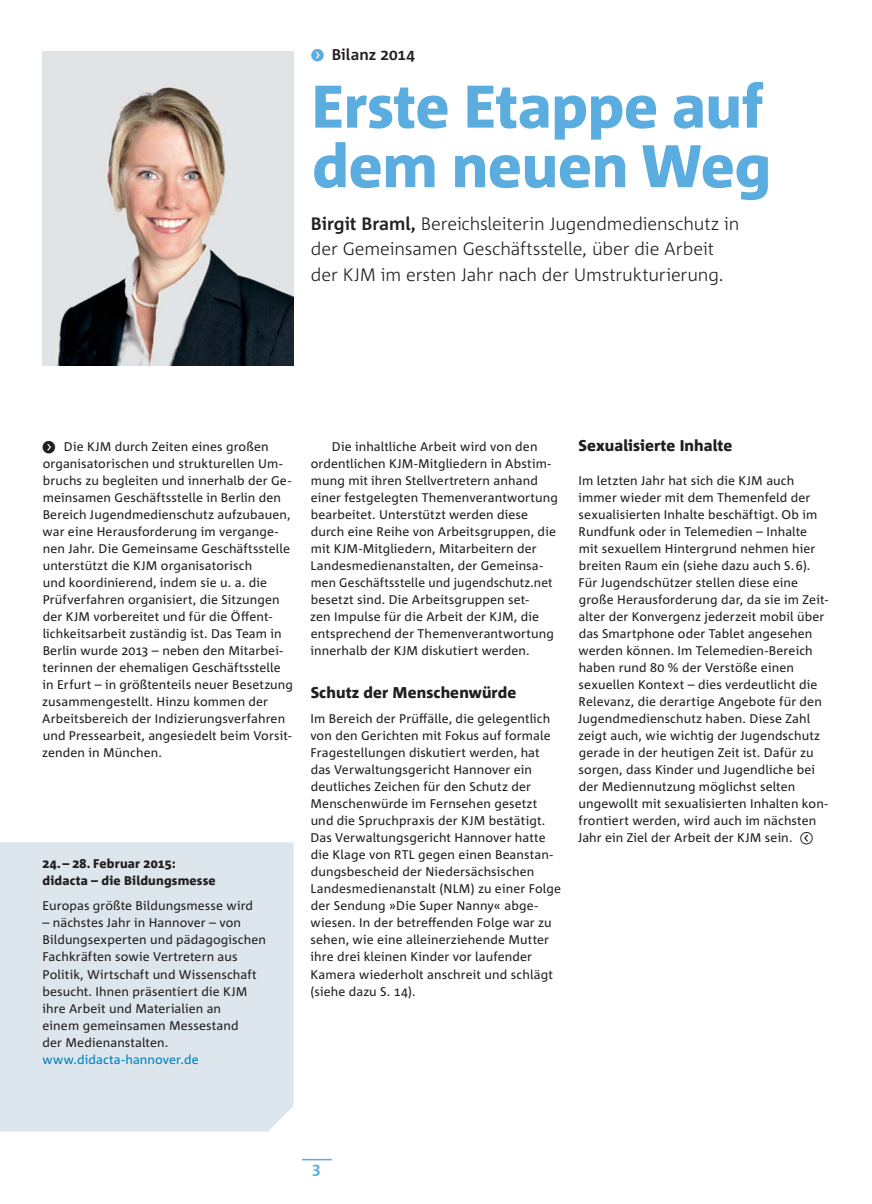
<style>
.page{position:relative;width:872px;height:1204px;background:#fff}
.page>*{position:absolute;margin:0;border:0;box-sizing:border-box;transform-origin:0 0}
.t1{font:800 60px/59.6px "Corpid C1 s";letter-spacing:-.01em;color:#5bacdf}
.t2{font:300 18px/25.5px "Corpid C1 s";letter-spacing:-.01em;color:#231f20}
.t3{font:800 15.6px "Corpid C1 s";letter-spacing:.005em;color:#231f20}
.t4{font:700 15.6px "Corpid C1 s";letter-spacing:.005em;color:#231f20}
.t5{font:700 15.6px "Corpid C1 s";color:#5bacdf}
.t6{font:12.6px/17px "Corpid C1 s";letter-spacing:.01em;color:#231f20}
.t7{font:800 12.6px/17px "Corpid C1 s";letter-spacing:.015em;color:#231f20}
.t8{font:12.6px "Corpid C1 s";letter-spacing:.01em;color:#007dbd}
.s1{font-family:"Button Bonus Circle Negative";font-weight:400;color:#5bacdf}
.s2{font-weight:700}
.s3{font-family:"Button Bonus Circle Negative";font-size:15.6px}
.s4{font-family:"Button Bonus Circle Positive";font-size:15.6px}
</style>
<div class="page">
<hr style="left:302px;top:1158px;width:30px;height:2px;background:#5bacdf">
<img style="left:43px;top:51px;width:250px;height:315px">
<div style="left:0;top:842px;width:293px;height:289px;background:#dce6ec"></div>
<p class="t4" style="left:310px;top:47px;width:107px"><span class="s1">f</span> Bilanz 2014</p>
<h1 class="t1" style="left:311px;top:80px;width:461px">Erste Etappe auf dem neuen Weg</h1>
<h2 class="t2" style="left:311px;top:212px;width:430px"><span class="s2">Birgit Braml,</span> Bereichsleiterin Jugendmedienschutz in der Gemein samen Geschäftsstelle, über die Arbeit der KJM im ersten Jahr nach der Umstrukturierung.</h2>
<p class="t6" style="left:41px;top:439px;width:253px"><span class="s3">f</span> Die KJM durch Zeiten eines großen organisatorischen und strukturellen Um&shy;bruchs zu begleiten und innerhalb der Ge&shy;meinsamen Geschäftsstelle in Berlin den Bereich Jugendmedienschutz aufzubauen, war eine Herausforderung im vergange&shy;nen Jahr. Die Gemeinsame Geschäftsstelle unterstützt die KJM organisatorisch<br>und koordinierend, indem sie u. a. die Prüfverfahren organisiert, die Sitzungen der KJM vorbereitet und für die Öffent&shy;lichkeitsarbeit zuständig ist. Das Team in Berlin wurde 2013 – neben den Mitarbei&shy;terinnen der ehemaligen Geschäftsstelle in Erfurt – in größtenteils neuer Besetzung zusammengestellt. Hinzu kommen der Arbeitsbereich der Indizierungsverfahren und Pressearbeit, angesiedelt beim Vorsit&shy;zenden in München.</p>
<p class="t6" style="left:310px;top:439px;width:249px;text-indent:22px">Die inhaltliche Arbeit wird von den ordentlichen KJM-Mitgliedern in Abstim&shy;mung mit ihren Stellvertretern anhand einer festgelegten Themenverantwortung bearbeitet. Unterstützt werden diese durch eine Reihe von Arbeitsgruppen, die mit KJM-Mitgliedern, Mitarbeitern der Landesmedienanstalten, der Gemeinsa&shy;men Geschäftsstelle und jugendschutz.net besetzt sind. Die Arbeitsgruppen set-<br>zen Impulse für die Arbeit der KJM, die entsprechend der Themenverantwortung innerhalb der KJM diskutiert werden.</p>
<p class="t3" style="left:311px;top:684px;width:207px">Schutz der Menschenwürde</p>
<p class="t6" style="left:310px;top:711px;width:252px">Im Bereich der Prüffälle, die gelegentlich von den Gerichten mit Fokus auf formale Fragestellungen diskutiert werden, hat das Verwaltungsgericht Hannover ein deutliches Zeichen für den Schutz der Menschenwürde im Fernsehen gesetzt und die Spruchpraxis der KJM bestätigt.<br>Das Verwaltungsgericht Hannover hatte die Klage von RTL gegen einen Beanstan&shy;dungsbescheid der Niedersächsischen Landesmedienanstalt (NLM) zu einer Folge der Sendung »Die Super Nanny« abge&shy;wiesen. In der betreffenden Folge war zu sehen, wie eine alleinerziehende Mutter ihre drei kleinen Kinder vor laufender Kamera wiederholt anschreit und schlägt (siehe dazu S. 14).</p>
<p class="t7" style="left:43px;top:855px;width:175px">24. – 28. Februar 2015: didacta – die Bildungsmesse</p>
<p class="t6" style="left:43px;top:898px;width:212px">Europas größte Bildungsmesse wird</p>
<p class="t6" style="left:43px;top:915px;width:225px">– nächstes Jahr in Hannover – von<br>Bildungsexperten und pädagogischen<br>Fachkräften sowie Vertretern aus<br>Politik, Wirtschaft und Wissenschaft besucht. Ihnen präsentiert die KJM ihre Arbeit und Materialien an<br>einem gemeinsamen Messestand<br>der Medienanstalten.</p>
<p class="t8" style="left:43px;top:1053px;width:158px">www.didacta-hannover.de</p>
<p class="t3" style="left:578px;top:438px;width:155px">Sexualisierte Inhalte</p>
<p class="t6" style="left:578px;top:473px;width:251px">Im letzten Jahr hat sich die KJM auch immer wieder mit dem Themenfeld der sexualisierten Inhalte beschäftigt. Ob im Rundfunk oder in Telemedien – Inhalte mit sexuellem Hintergrund nehmen hier breiten Raum ein (siehe dazu auch S. 6).<br>Für Jugendschützer stellen diese eine große Herausforderung dar, da sie im Zeit&shy;alter der Konvergenz jederzeit mobil über das Smartphone oder Tablet angesehen werden können. Im Telemedien-Bereich haben rund 80 % der Verstöße einen sexuellen Kontext – dies verdeutlicht die Relevanz, die derartige Angebote für den Jugendmedienschutz haben. Diese Zahl zeigt auch, wie wichtig der Jugendschutz gerade in der heutigen Zeit ist. Dafür zu sorgen, dass Kinder und Jugendliche bei der Mediennutzung möglichst selten ungewollt mit sexualisierten Inhalten kon&shy;frontiert werden, wird auch im nächsten Jahr ein Ziel der Arbeit der KJM sein. <span class="s4">j</span></p>
<p class="t5" style="left:312px;top:1161px;width:10px">3</p>
</div>
